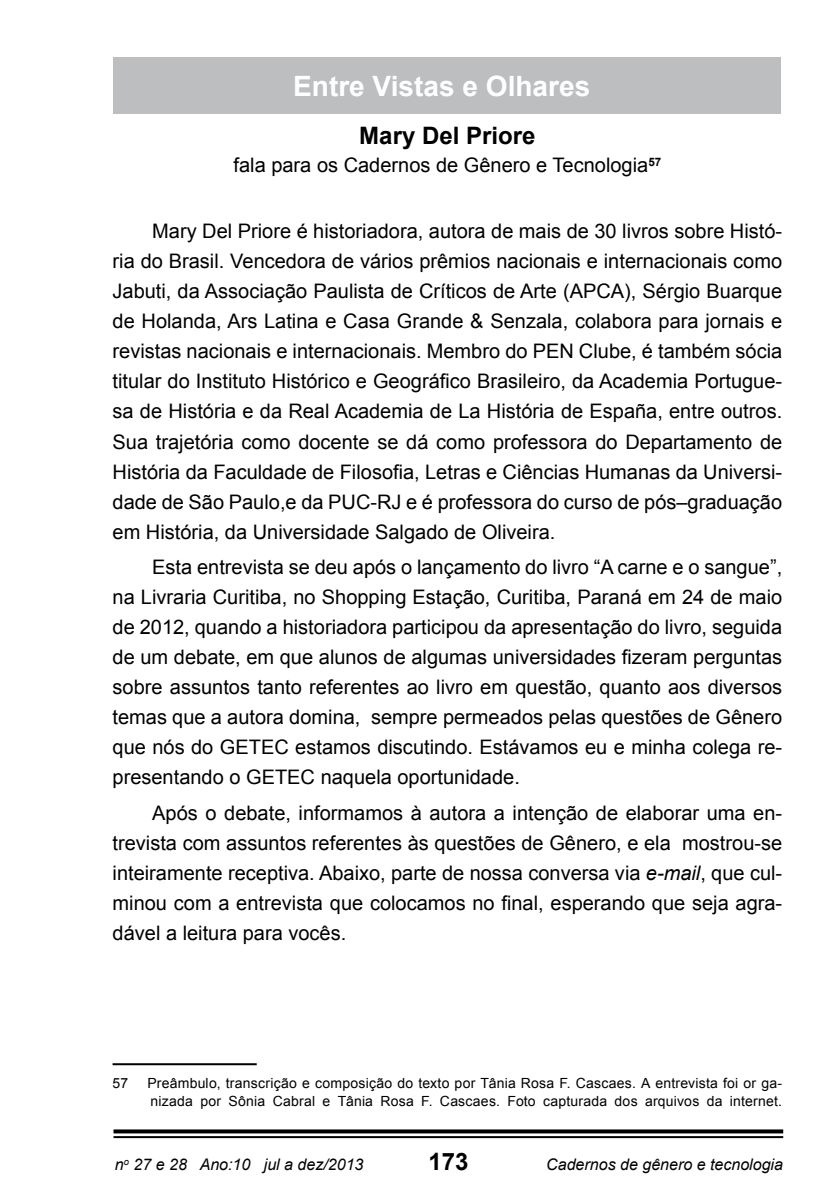
<style>
.page{position:relative;width:840px;height:1191px;background:#fff}
.page>*{position:absolute;margin:0;border:0;box-sizing:border-box;transform-origin:0 0}
.t1{font:700 28px "Arial";color:#fff}
.t2{font:700 24px "Arial";color:#000}
.t3{font:20px/30px "Arial";color:#000;text-align:justify}
.t4{font:italic 16px "Arial";color:#000}
.t5{font:14px/18px "Arial";letter-spacing:.015em;color:#000}
.s1{font-style:italic}
</style>
<div class="page">
<svg style="left:113px;top:1129px;width:669px;height:4px;background:#1c1c1c"></svg>
<hr style="left:113px;top:1136px;width:669px;height:2px;background:#000">
<div style="left:113px;top:57px;width:667px;height:56px;background:#bcbec0"></div>
<hr style="left:112px;top:1063px;width:144px;height:2px;background:#000">
<h1 class="t1" style="left:293px;top:66px;width:298px">Entre Vistas e Olhares</h1>
<p class="t2" style="left:359px;top:119px;width:178px">Mary Del Priore</p>
<p class="t3" style="left:233px;top:150px;width:429px">fala para os Cadernos de Gênero e Tecnologia<sup>57</sup></p>
<p class="t3" style="left:112px;top:216px;width:671px;text-indent:40px">Mary Del Priore é historiadora, autora de mais de 30 livros sobre Histó&shy;ria do Brasil. Vencedora de vários prêmios nacionais e internacionais como Jabuti, da Associação Paulista de Críticos de Arte (APCA), Sérgio Buarque de Holanda, Ars Latina e Casa Grande &amp; Senzala, colabora para jornais e revistas nacionais e internacionais. Membro do PEN Clube, é também sócia titular do Instituto Histórico e Geográfico Brasileiro, da Academia Portugue&shy;sa de História e da Real Academia de La História de España, entre outros.<br>Sua trajetória como docente se dá como professora do Departamento de História da Faculdade de Filosofia, Letras e Ciências Humanas da Universi&shy;dade de São Paulo,e da PUC-RJ e é professora do curso de pós–graduação em História, da Universidade Salgado de Oliveira.</p>
<p class="t3" style="left:112px;top:552px;width:670px;text-indent:40px">Esta entrevista se deu após o lançamento do livro “A carne e o sangue”, na Livraria Curitiba, no Shopping Estação, Curitiba, Paraná em 24 de maio de 2012, quando a historiadora participou da apresentação do livro, seguida de um debate, em que alunos de algumas universidades fizeram perguntas sobre assuntos tanto referentes ao livro em questão, quanto aos diversos temas que a autora domina, sempre permeados pelas questões de Gênero que nós do GETEC estamos discutindo. Estávamos eu e minha colega re&shy;presentando o GETEC naquela oportunidade.</p>
<p class="t3" style="left:112px;top:798px;width:670px;text-indent:40px">Após o debate, informamos à autora a intenção de elaborar uma en&shy;trevista com assuntos referentes às questões de Gênero, e ela mostrou-se inteiramente receptiva. Abaixo, parte de nossa conversa via <span class="s1">e-mail</span>, que cul&shy;minou com a entrevista que colocamos no final, esperando que seja agra&shy;dável a leitura para vocês.</p>
<p class="t5" style="left:112px;top:1074px;width:17px">57</p>
<p class="t5" style="left:147px;top:1074px;width:636px">Preâmbulo, transcrição e composição do texto por Tânia Rosa F. Cascaes. A entrevista foi or ga&shy;nizada por Sônia Cabral e Tânia Rosa F. Cascaes. Foto capturada dos arquivos da internet.</p>
<p class="t4" style="left:115px;top:1154px;width:250px">n<sup>o</sup> 27 e 28 Ano:10 jul a dez/2013</p>
<p class="t2" style="left:428px;top:1144px;width:42px">173</p>
<p class="t4" style="left:546px;top:1154px;width:238px">Cadernos de gênero e tecnologia</p>
</div>
